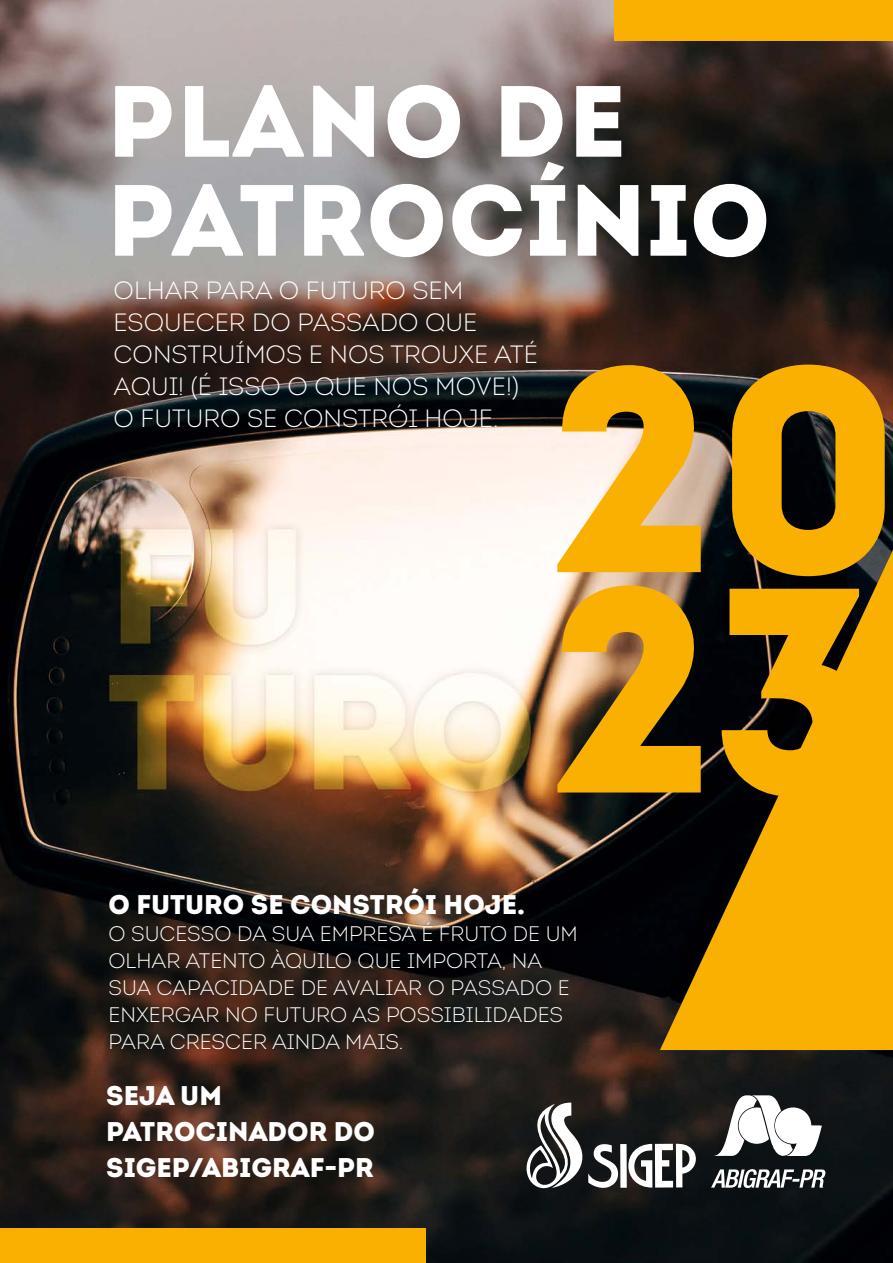
<style>
.page{position:relative;width:893px;height:1263px;background:#fff}
.page>*{position:absolute;margin:0;border:0;box-sizing:border-box;transform-origin:0 0}
.t1{font:291.15px/220.4px "Intro";color:#f9b000}
.t2{font:100.95px/99px "Intro";color:#fff}
.t3{font:900 27px/36px "Intro";color:#fff}
.t4{font:300 25.05px/32.1px "Intro";color:#fff}
.t5{font:300 21px/27px "Intro";color:#fff}
</style>
<div class="page">
<img style="left:0;top:0;width:893px;height:1263px">
<svg style="left:711px;top:1169px;width:114px;height:19px"></svg>
<svg style="left:713px;top:1095px;width:109px;height:61px"></svg>
<svg style="left:526px;top:1102px;width:170px;height:89px"></svg>
<div style="left:0;top:1229px;width:426px;height:34px;background:#f9b000"></div>
<div style="left:615px;top:0;width:278px;height:40px;background:#f9b000"></div>
<svg style="left:660px;top:550px;width:233px;height:500px"></svg>
<h2 class="t2" style="left:106px;top:72px;width:666px">PLANO DE<br>PATROCÍNIO</h2>
<p class="t4" style="left:114px;top:274px;width:426px">OLHAR PARA O FUTURO SEM<br>ESQUECER DO PASSADO QUE<br>CONSTRUÍMOS E NOS TROUXE ATÉ<br>AQUI! (É ISSO O QUE NOS MOVE!)<br>O FUTURO SE CONSTRÓI HOJE.</p>
<h1 class="t1" style="left:550px;top:360px;width:359px">20<br>23</h1>
<p class="t3" style="left:108px;top:886px;width:418px">O FUTURO SE CONSTRÓI HOJE.</p>
<p class="t5" style="left:108px;top:920px;width:471px">O SUCESSO DA SUA EMPRESA É FRUTO DE UM OLHAR ATENTO ÀQUILO QUE IMPORTA, NA SUA CAPACIDADE DE AVALIAR O PASSADO E ENXERGAR NO FUTURO AS POSSIBILIDADES PARA CRESCER AINDA MAIS.</p>
<p class="t3" style="left:106px;top:1077px;width:270px">SEJA UM<br>PATROCINADOR DO<br>SIGEP/ABIGRAF-PR</p>
</div>
